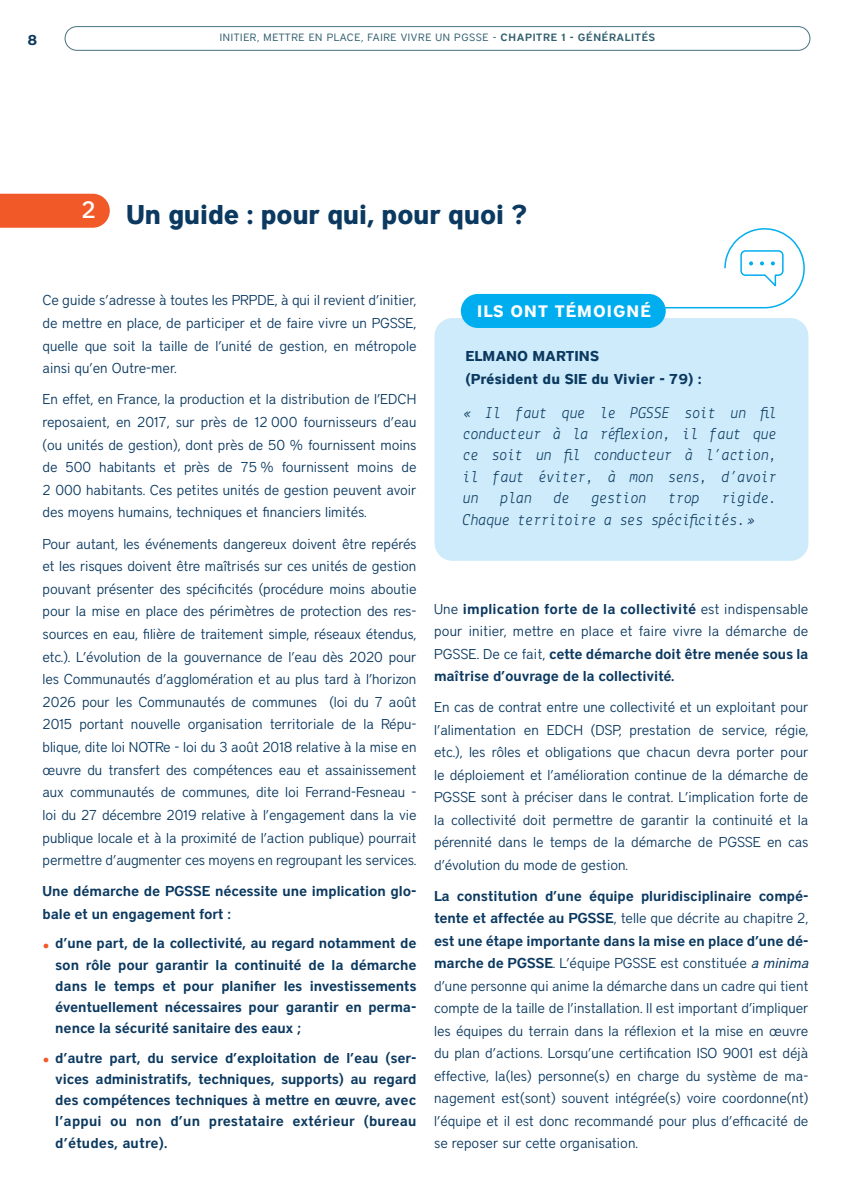
<style>
.page{position:relative;width:851px;height:1191px;background:#fff}
.page>*{position:absolute;margin:0;border:0;box-sizing:border-box;transform-origin:0 0}
.t1{font:700 27px "District";letter-spacing:-.025em;color:#0b3960}
.t2{font:500 24px "IBM Plex Mono";color:#fff}
.t3{font:italic 16.5px/21px "Lekton";letter-spacing:-.025em;color:#0b3960;text-align:justify}
.t4{font:700 16.5px "District";letter-spacing:.065em;color:#fff}
.texte_courant{font:300 14.25px/22.6px "District";color:#0b3960;text-align:justify}
.texte_courant-2{font:600 14.25px/21.1px "District";letter-spacing:-.01em;color:#0b3960;text-align:justify}
.t5{font:700 14.25px/22.5px "District";color:#0b3960}
.texte_courant-3{font:600 14.25px "District";letter-spacing:.01em;color:#0b3960}
.t6{font:10.5px "District";letter-spacing:.065em;color:#315e6e}
.s1{font-weight:600}
.s2{font-weight:400;font-size:19.5px;color:#f15929}
.s3{font-weight:300}
.s4{font-weight:400;font-style:italic}
</style>
<div class="page">
<div style="left:65px;top:26px;width:745px;height:25px;border:1px solid #487181;border-radius:12px"></div>
<div style="left:0;top:194px;width:110px;height:34px;background:#f15929"></div>
<div style="left:434px;top:318px;width:374px;height:243px;background:#cdebfa;border-radius:18px"></div>
<div style="left:461px;top:294px;width:204px;height:34px;background:#00aeef;border-radius:17px"></div>
<svg style="left:611px;top:228px;width:194px;height:81px"></svg>
<p class="t5" style="left:27px;top:29px;width:11px">8</p>
<p class="t6" style="left:220px;top:32px;width:436px">INITIER, METTRE EN PLACE, FAIRE VIVRE UN PGSSE - <span class="s1">CHAPITRE 1 - GÉNÉRALITÉS</span></p>
<p class="t2" style="left:81px;top:191px;width:16px">2</p>
<p class="t1" style="left:126px;top:197px;width:402px">Un guide : pour qui, pour quoi ?</p>
<p class="texte_courant" style="left:43px;top:289px;width:375px">Ce guide s’adresse à toutes les PRPDE, à qui il revient d’initier, de mettre en place, de participer et de faire vivre un PGSSE, quelle que soit la taille de l’unité de gestion, en métropole ainsi qu’en Outre-mer.</p>
<p class="texte_courant" style="left:43px;top:388px;width:375px">En effet, en France, la production et la distribution de l’EDCH reposaient, en 2017, sur près de 12 000 fournisseurs d’eau (ou unités de gestion), dont près de 50 % fournissent moins de 500 habitants et près de 75 % fournissent moins de 2 000 habitants. Ces petites unités de gestion peuvent avoir des moyens humains, techniques et financiers limités.</p>
<p class="texte_courant" style="left:43px;top:532px;width:375px">Pour autant, les événements dangereux doivent être repérés et les risques doivent être maîtrisés sur ces unités de gestion pouvant présenter des spécificités (procédure moins aboutie pour la mise en place des périmètres de protection des res&shy;sources en eau, filière de traitement simple, réseaux étendus, etc.). L’évolution de la gouvernance de l’eau dès 2020 pour les Communautés d’agglomération et au plus tard à l’horizon 2026 pour les Communautés de communes (loi du 7 août 2015 portant nouvelle organisation territoriale de la Répu&shy;blique, dite loi NOTRe - loi du 3 août 2018 relative à la mise en œuvre du transfert des compétences eau et assainissement aux communautés de communes, dite loi Ferrand-Fesneau - loi du 27 décembre 2019 relative à l’engagement dans la vie publique locale et à la proximité de l’action publique) pourrait permettre d’augmenter ces moyens en regroupant les services.</p>
<p class="texte_courant-2" style="left:43px;top:879px;width:375px;line-height:22.6px">Une démarche de PGSSE nécessite une implication glo&shy;bale et un engagement fort :</p>
<p class="texte_courant-2" style="left:55px;top:932px;width:362px;text-indent:-13px"><span class="s2">•</span> d’une part, de la collectivité, au regard notamment de son rôle pour garantir la continuité de la démarche dans le temps et pour planifier les investissements éventuellement nécessaires pour garantir en perma&shy;nence la sécurité sanitaire des eaux ;</p>
<p class="texte_courant-2" style="left:55px;top:1046px;width:362px;text-indent:-13px"><span class="s2">•</span> d’autre part, du service d’exploitation de l’eau (ser&shy;vices administratifs, techniques, supports) au regard des compétences techniques à mettre en œuvre, avec l’appui ou non d’un prestataire extérieur (bureau</p>
<p class="texte_courant-3" style="left:55px;top:1134px;width:113px">d’études, autre).</p>
<p class="t4" style="left:477px;top:301px;width:175px">ILS ONT TÉMOIGNÉ</p>
<p class="t5" style="left:465px;top:344px;width:238px">ELMANO MARTINS<br>(Président du SIE du Vivier - 79) :</p>
<p class="t3" style="left:462px;top:402px;width:316px">« Il faut que le PGSSE soit un fil conducteur à la réflexion, il faut que ce soit un fil conducteur à l’action, il faut éviter, à mon sens, d’avoir un</p>
<p class="t3" style="left:462px;top:485px;width:315px;line-height:22.5px;text-indent:259px">rigide.<br>Chaque territoire a ses spécificités.»</p>
<p class="t3" style="left:500px;top:486px;width:33px">plan</p>
<p class="t3" style="left:553px;top:486px;width:18px">de</p>
<p class="t3" style="left:591px;top:486px;width:57px">gestion</p>
<p class="t3" style="left:668px;top:486px;width:33px">trop</p>
<p class="texte_courant-2" style="left:434px;top:597px;width:376px;line-height:22.5px"><span class="s3">Une</span> implication forte de la collectivité <span class="s3">est indispensable pour initier, mettre en place et faire vivre la démarche de PGSSE. De ce fait,</span> cette démarche doit être menée sous la maîtrise d’ouvrage de la collectivité.</p>
<p class="texte_courant" style="left:434px;top:696px;width:376px">En cas de contrat entre une collectivité et un exploitant pour l’alimentation en EDCH (DSP, prestation de service, régie, etc.), les rôles et obligations que chacun devra porter pour le déploiement et l’amélioration continue de la démarche de PGSSE sont à préciser dans le contrat. L’implication forte de la collectivité doit permettre de garantir la continuité et la pérennité dans le temps de la démarche de PGSSE en cas d’évolution du mode de gestion.</p>
<p class="texte_courant" style="left:434px;top:884px;width:376px"><span class="s1">La constitution d’une équipe pluridisciplinaire compé&shy;tente et affectée au PGSSE</span>, telle que décrite au chapitre 2, <span class="s1">est une étape importante dans la mise en place d’une dé&shy;marche de PGSSE</span>. L’équipe PGSSE est constituée <span class="s4">a minima </span>d’une personne qui anime la démarche dans un cadre qui tient compte de la taille de l’installation. Il est important d’impliquer les équipes du terrain dans la réflexion et la mise en œuvre du plan d’actions. Lorsqu’une certification ISO 9001 est déjà effective, la(les) personne(s) en charge du système de ma&shy;nagement est(sont) souvent intégrée(s) voire coordonne(nt) l’équipe et il est donc recommandé pour plus d’efficacité de se reposer sur cette organisation.</p>
</div>
